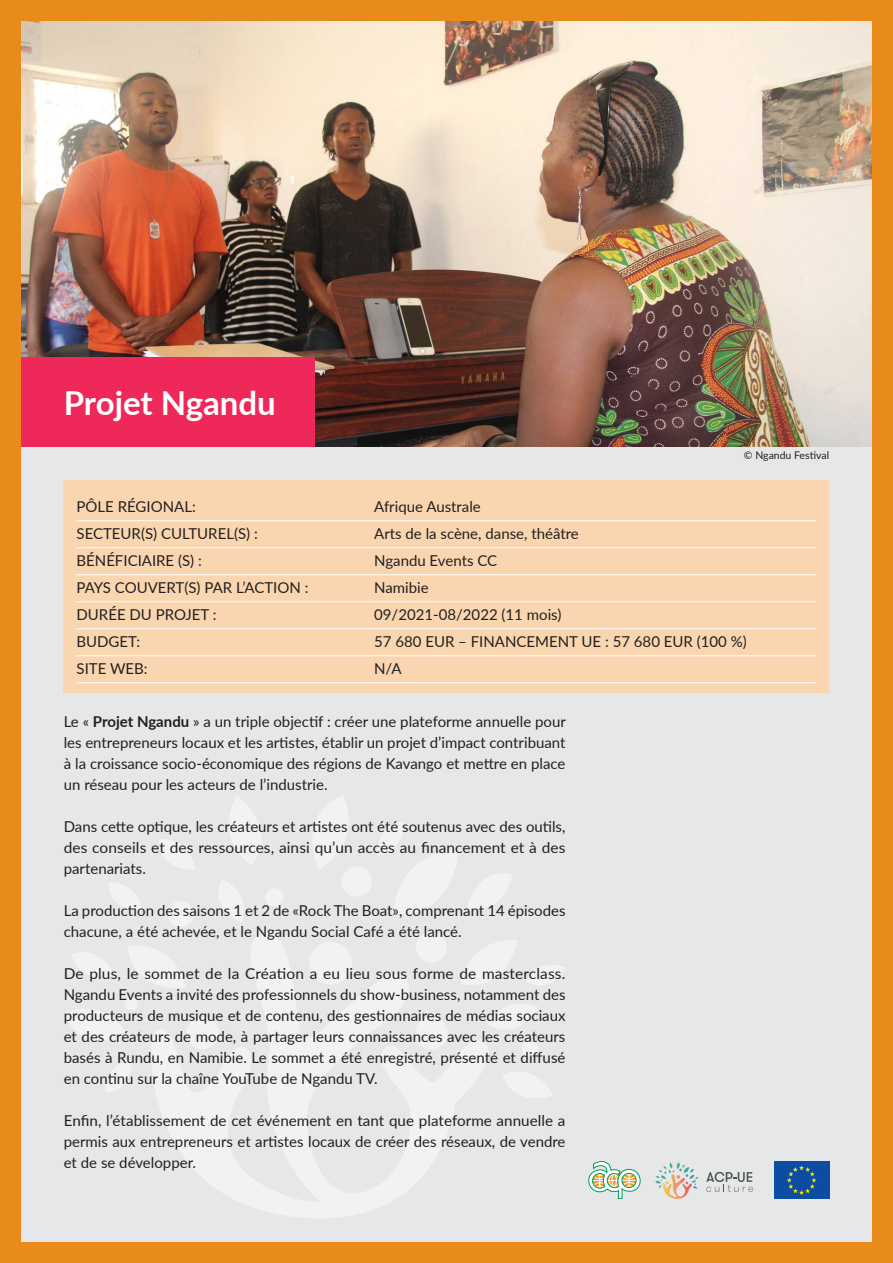
<style>
.page{position:relative;width:893px;height:1263px;background:#e98b1b}
.page>*{position:absolute;margin:0;border:0;box-sizing:border-box;transform-origin:0 0}
.t1{font:700 33px "Lato";color:#fff}
.t2{font:15px/21px "Lato";color:#231f20;text-align:justify}
.t3{font:10.5px "Lato";color:#231f20}
.s1{font-weight:700}
</style>
<div class="page">
<div style="left:21px;top:21px;width:851px;height:1221px;background:#e6e7e9"></div>
<svg style="left:156px;top:934px;width:332px;height:284px"></svg>
<div style="left:187px;top:1017px;width:32px;height:32px;background:#f2f2f3;border-radius:50%"></div>
<div style="left:309px;top:942px;width:43px;height:42px;background:#f2f2f3;border-radius:50%"></div>
<div style="left:415px;top:1017px;width:33px;height:32px;background:#f2f2f3;border-radius:50%"></div>
<svg style="left:229px;top:796px;width:32px;height:69px"></svg>
<svg style="left:503px;top:1072px;width:49px;height:26px"></svg>
<svg style="left:460px;top:938px;width:105px;height:105px"></svg>
<svg style="left:219px;top:880px;width:25px;height:42px"></svg>
<svg style="left:313px;top:796px;width:35px;height:73px"></svg>
<svg style="left:467px;top:874px;width:45px;height:37px"></svg>
<svg style="left:159px;top:839px;width:36px;height:31px"></svg>
<svg style="left:109px;top:883px;width:33px;height:28px"></svg>
<svg style="left:65px;top:937px;width:122px;height:155px"></svg>
<svg style="left:378px;top:822px;width:81px;height:91px"></svg>
<div style="left:265px;top:888px;width:18px;height:18px;background:#f2f2f3;border-radius:50%"></div>
<div style="left:168px;top:901px;width:26px;height:26px;background:#f2f2f3;border-radius:50%"></div>
<div style="left:125px;top:997px;width:13px;height:13px;background:#f2f2f3;border-radius:50%"></div>
<div style="left:416px;top:932px;width:31px;height:30px;background:#f2f2f3;border-radius:50%"></div>
<div style="left:341px;top:866px;width:31px;height:31px;background:#f2f2f3;border-radius:50%"></div>
<div style="left:522px;top:1041px;width:16px;height:16px;background:#f2f2f3;border-radius:50%"></div>
<svg style="left:588px;top:1161px;width:52px;height:38px"></svg>
<div style="left:774px;top:1162px;width:55px;height:37px;background:#0d4da1"></div>
<svg style="left:787px;top:1165px;width:29px;height:30px"></svg>
<svg style="left:706px;top:1172px;width:47px;height:20px"></svg>
<svg style="left:655px;top:1162px;width:43px;height:37px"></svg>
<div style="left:64px;top:480px;width:765px;height:213px;background:#f9d6b0"></div>
<hr style="left:77px;top:520px;width:739px;height:1px;background:#fff">
<hr style="left:77px;top:547px;width:739px;height:1px;background:#fff">
<hr style="left:77px;top:574px;width:739px;height:1px;background:#fff">
<hr style="left:77px;top:601px;width:739px;height:1px;background:#fff">
<hr style="left:77px;top:628px;width:739px;height:1px;background:#fff">
<hr style="left:77px;top:655px;width:739px;height:1px;background:#fff">
<hr style="left:77px;top:682px;width:739px;height:1px;background:#fff">
<img style="left:21px;top:21px;width:851px;height:425px">
<div style="left:21px;top:357px;width:294px;height:89px;background:#ee2858"></div>
<p class="t1" style="left:64px;top:379px;width:214px">Projet Ngandu</p>
<p class="t3" style="left:744px;top:448px;width:87px">© Ngandu Festival</p>
<p class="t2" style="left:77px;top:495px;width:121px">PÔLE RÉGIONAL:</p>
<p class="t2" style="left:374px;top:495px;width:108px">Afrique Australe</p>
<p class="t2" style="left:77px;top:522px;width:183px">SECTEUR(S) CULTUREL(S) :</p>
<p class="t2" style="left:374px;top:522px;width:206px">Arts de la scène, danse, théâtre</p>
<p class="t2" style="left:77px;top:549px;width:127px">BÉNÉFICIAIRE (S) :</p>
<p class="t2" style="left:374px;top:549px;width:125px">Ngandu Events CC</p>
<p class="t2" style="left:77px;top:576px;width:233px">PAYS COUVERT(S) PAR L’ACTION :</p>
<p class="t2" style="left:374px;top:576px;width:56px">Namibie</p>
<p class="t2" style="left:77px;top:603px;width:142px">DURÉE DU PROJET :</p>
<p class="t2" style="left:374px;top:603px;width:189px">09/2021-08/2022 (11 mois)</p>
<p class="t2" style="left:77px;top:630px;width:65px">BUDGET:</p>
<p class="t2" style="left:374px;top:630px;width:374px">57 680 EUR – FINANCEMENT UE : 57 680 EUR (100 %)</p>
<p class="t2" style="left:77px;top:657px;width:73px">SITE WEB:</p>
<p class="t2" style="left:374px;top:657px;width:29px">N/A</p>
<p class="t2" style="left:64px;top:710px;width:504px">Le « <span class="s1">Projet Ngandu</span> » a un triple objectif : créer une plateforme annuelle pour les entrepreneurs locaux et les artistes, établir un projet d’impact contribuant à la croissance socio-économique des régions de Kavango et mettre en place un réseau pour les acteurs de l’industrie.</p>
<p class="t2" style="left:64px;top:815px;width:503px">Dans cette optique, les créateurs et artistes ont été soutenus avec des outils, des conseils et des ressources, ainsi qu’un accès au financement et à des partenariats.</p>
<p class="t2" style="left:64px;top:899px;width:503px">La production des saisons 1 et 2 de «Rock The Boat», comprenant 14 épisodes chacune, a été achevée, et le Ngandu Social Café a été lancé.</p>
<p class="t2" style="left:64px;top:962px;width:503px">De plus, le sommet de la Création a eu lieu sous forme de masterclass.<br>Ngandu Events a invité des professionnels du show-business, notamment des producteurs de musique et de contenu, des gestionnaires de médias sociaux et des créateurs de mode, à partager leurs connaissances avec les créateurs basés à Rundu, en Namibie. Le sommet a été enregistré, présenté et diffusé en continu sur la chaîne YouTube de Ngandu TV.</p>
<p class="t2" style="left:64px;top:1109px;width:503px">Enfin, l’établissement de cet événement en tant que plateforme annuelle a permis aux entrepreneurs et artistes locaux de créer des réseaux, de vendre et de se développer.</p>
</div>
